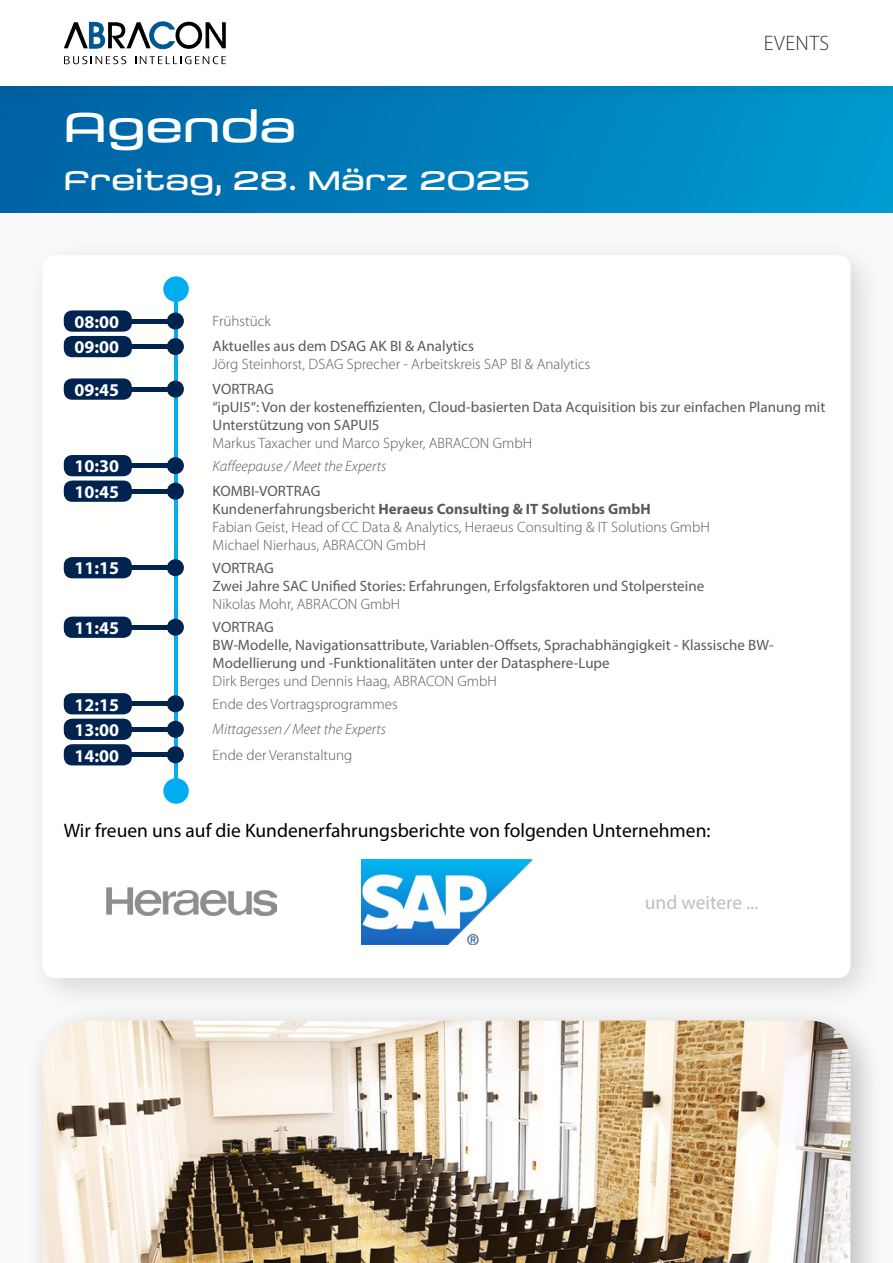
<style>
.page{position:relative;width:893px;height:1263px;background:#fafafa}
.page>*{position:absolute;margin:0;border:0;box-sizing:border-box;transform-origin:0 0}
.t1{font:expanded 42px "Saturn";color:#fffffe}
.t2{font:expanded 27px "Saturn";color:#fffffe}
.t3{font:300 21px "Myriad Pro";letter-spacing:.02em;color:#2a343c}
.t4{font:19.5px "Myriad Pro";color:#000}
.t5{font:19.5px "Myriad Pro";color:#babfc7}
.t6{font:700 18px/25.5px "Myriad Pro";color:#fff}
.t7{font:300 15px/18px "Myriad Pro";color:#58595b}
.t8{font:15px/18px "Myriad Pro";color:#58595b}
.t9{font:italic 300 15px "Myriad Pro";color:#58595b}
.s1{font-weight:400}
.s2{font-weight:700}
</style>
<div class="page">
<div style="left:23px;top:235px;width:864px;height:779px;background:#000;opacity:.15"></div>
<div style="left:43px;top:255px;width:807px;height:723px;background:#fffffe;border-radius:13px"></div>
<div style="left:0;top:85px;width:893px;height:128px;background:linear-gradient(to right,#0061a3,#009bd0)"></div>
<div style="left:0;top:0;width:893px;height:103px;background:#000;opacity:.05"></div>
<div style="left:0;top:0;width:893px;height:85px;background:#fff"></div>
<svg style="left:64px;top:56px;width:62px;height:8px"></svg>
<svg style="left:135px;top:56px;width:91px;height:8px"></svg>
<svg style="left:64px;top:22px;width:162px;height:27px"></svg>
<div style="left:163px;top:276px;width:26px;height:26px;background:#00aeef;border-radius:50%"></div>
<hr style="left:174px;top:289px;width:4px;height:502px;background:#00aeef">
<div style="left:163px;top:778px;width:26px;height:26px;background:#00aeef;border-radius:50%"></div>
<div style="left:167px;top:313px;width:17px;height:17px;background:#00234f;border-radius:50%"></div>
<div style="left:132px;top:319px;width:42px;height:5px;background:#00234f"></div>
<div style="left:64px;top:310px;width:68px;height:22px;background:#00234f;border-radius:9px"></div>
<div style="left:167px;top:338px;width:17px;height:17px;background:#00234f;border-radius:50%"></div>
<div style="left:132px;top:344px;width:42px;height:5px;background:#00234f"></div>
<div style="left:64px;top:336px;width:68px;height:21px;background:#00234f;border-radius:9px"></div>
<div style="left:167px;top:381px;width:17px;height:17px;background:#00234f;border-radius:50%"></div>
<hr style="left:132px;top:387px;width:42px;height:4px;background:#00234f">
<div style="left:64px;top:378px;width:68px;height:22px;background:#00234f;border-radius:9px"></div>
<div style="left:167px;top:483px;width:17px;height:17px;background:#00234f;border-radius:50%"></div>
<hr style="left:132px;top:489px;width:42px;height:4px;background:#00234f">
<div style="left:64px;top:480px;width:68px;height:22px;background:#00234f;border-radius:9px"></div>
<div style="left:167px;top:559px;width:17px;height:17px;background:#00234f;border-radius:50%"></div>
<hr style="left:132px;top:566px;width:42px;height:4px;background:#00234f">
<div style="left:64px;top:557px;width:68px;height:21px;background:#00234f;border-radius:9px"></div>
<div style="left:167px;top:619px;width:17px;height:17px;background:#00234f;border-radius:50%"></div>
<hr style="left:132px;top:625px;width:42px;height:4px;background:#00234f">
<div style="left:64px;top:617px;width:68px;height:21px;background:#00234f;border-radius:9px"></div>
<div style="left:167px;top:695px;width:17px;height:17px;background:#00234f;border-radius:50%"></div>
<hr style="left:132px;top:702px;width:42px;height:4px;background:#00234f">
<div style="left:64px;top:693px;width:68px;height:21px;background:#00234f;border-radius:9px"></div>
<div style="left:167px;top:721px;width:17px;height:17px;background:#00234f;border-radius:50%"></div>
<hr style="left:132px;top:727px;width:42px;height:4px;background:#00234f">
<div style="left:64px;top:719px;width:68px;height:21px;background:#00234f;border-radius:9px"></div>
<img style="left:106px;top:887px;width:170px;height:29px">
<div style="left:23px;top:1001px;width:864px;height:262px;background:#000;opacity:.25"></div>
<img style="left:43px;top:1020px;width:807px;height:243px">
<div style="left:167px;top:746px;width:17px;height:17px;background:#00234f;border-radius:50%"></div>
<hr style="left:132px;top:753px;width:42px;height:4px;background:#00234f">
<div style="left:64px;top:744px;width:68px;height:21px;background:#00234f;border-radius:9px"></div>
<div style="left:167px;top:457px;width:17px;height:17px;background:#00234f;border-radius:50%"></div>
<div style="left:132px;top:463px;width:42px;height:5px;background:#00234f"></div>
<div style="left:64px;top:455px;width:68px;height:21px;background:#00234f;border-radius:9px"></div>
<img style="left:361px;top:859px;width:170px;height:85px">
<h1 class="t1" style="left:64px;top:101px;width:234px">Agenda</h1>
<h2 class="t2" style="left:64px;top:163px;width:468px">Freitag, 28. März 2025</h2>
<h3 class="t3" style="left:764px;top:32px;width:67px">EVENTS</h3>
<p class="t6" style="left:74px;top:308px;width:46px">08:00<br>09:00</p>
<p class="t6" style="left:74px;top:376px;width:46px">09:45</p>
<p class="t6" style="left:74px;top:453px;width:46px">10:30</p>
<p class="t6" style="left:74px;top:478px;width:46px">10:45</p>
<p class="t7" style="left:213px;top:312px;width:60px">Frühstück</p>
<p class="t8" style="left:213px;top:337px;width:263px">Aktuelles aus dem DSAG AK BI &amp; Analytics</p>
<p class="t7" style="left:213px;top:356px;width:379px">Jörg Steinhorst, DSAG Sprecher - Arbeitskreis SAP BI &amp; Analytics</p>
<p class="t8" style="left:213px;top:380px;width:614px">VORTRAG<br>“ipUI5“: Von der kosteneffizienten, Cloud-basierten Data Acquisition bis zur einfachen Planung mit<br>Unterstützung von SAPUI5</p>
<p class="t7" style="left:213px;top:434px;width:321px">Markus Taxacher und Marco Spyker, ABRACON GmbH</p>
<p class="t7" style="left:213px;top:482px;width:499px"><span class="s1">KOMBI-VORTRAG<br>Kundenerfahrungsbericht</span> <span class="s2">Heraeus Consulting &amp; IT Solutions GmbH<br></span>Fabian Geist, Head of CC Data &amp; Analytics, Heraeus Consulting &amp; IT Solutions GmbH Michael Nierhaus, ABRACON GmbH</p>
<p class="t9" style="left:213px;top:458px;width:175px">Kaffeepause / Meet the Experts</p>
<p class="t6" style="left:74px;top:555px;width:46px">11:15</p>
<p class="t8" style="left:213px;top:558px;width:493px">VORTRAG<br>Zwei Jahre SAC Unified Stories: Erfahrungen, Erfolgsfaktoren und Stolpersteine</p>
<p class="t7" style="left:213px;top:595px;width:189px">Nikolas Mohr, ABRACON GmbH</p>
<p class="t6" style="left:74px;top:615px;width:46px">11:45</p>
<p class="t8" style="left:213px;top:618px;width:562px">VORTRAG<br>BW-Modelle, Navigationsattribute, Variablen-Offsets, Sprachabhängigkeit - Klassische BW-<br>Modellierung und -Funktionalitäten unter der Datasphere-Lupe</p>
<p class="t7" style="left:213px;top:672px;width:286px">Dirk Berges und Dennis Haag, ABRACON GmbH</p>
<p class="t6" style="left:74px;top:691px;width:46px">12:15</p>
<p class="t7" style="left:213px;top:695px;width:187px">Ende des Vortragsprogrammes</p>
<p class="t6" style="left:74px;top:717px;width:46px">13:00</p>
<p class="t6" style="left:74px;top:742px;width:46px">14:00</p>
<p class="t9" style="left:213px;top:721px;width:175px">Mittagessen / Meet the Experts</p>
<p class="t7" style="left:213px;top:746px;width:141px">Ende der Veranstaltung</p>
<h3 class="t4" style="left:64px;top:818px;width:648px">Wir freuen uns auf die Kundenerfahrungsberichte von folgenden Unternehmen:</h3>
<h3 class="t5" style="left:645px;top:890px;width:115px">und weitere ...</h3>
</div>
